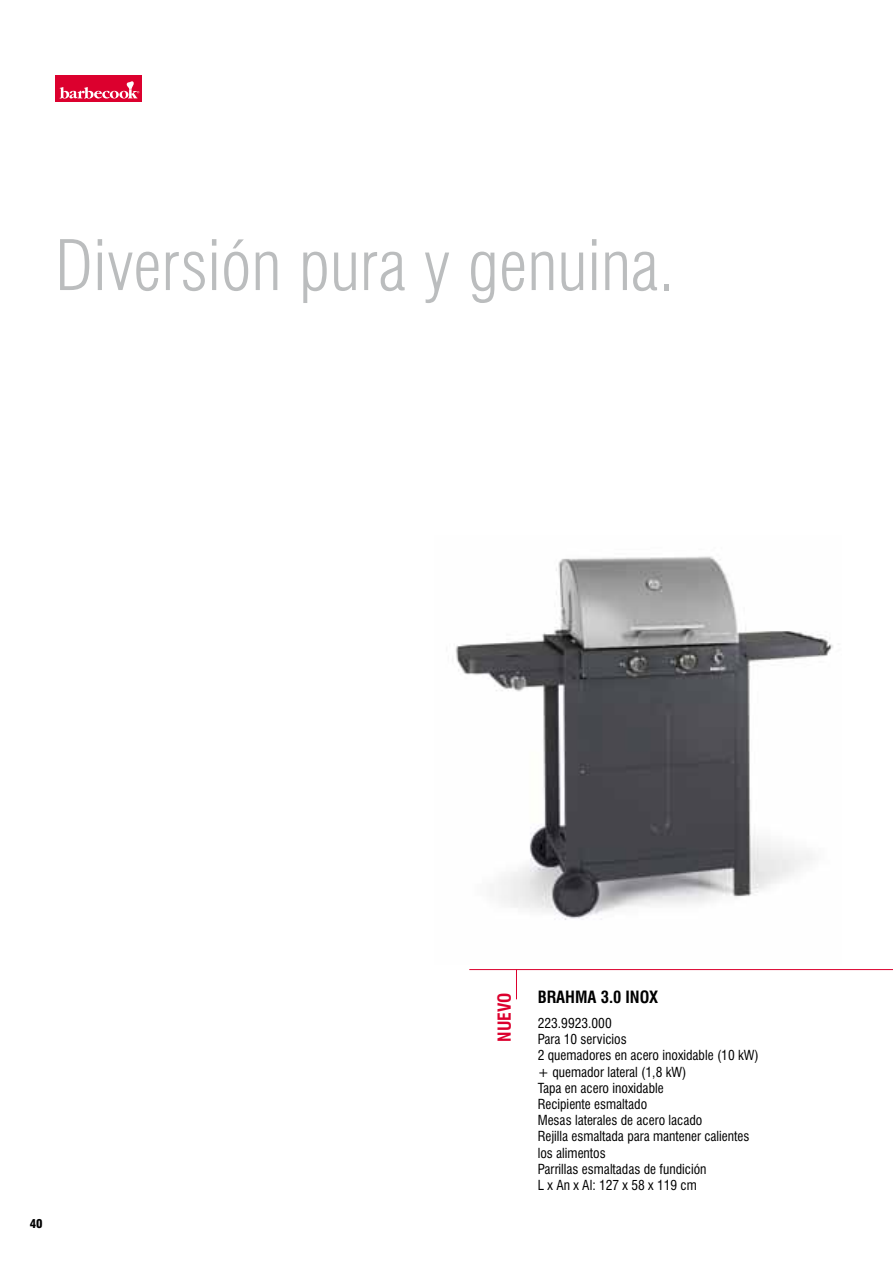
<style>
.page{position:relative;width:893px;height:1263px;background:#fff}
.page>*{position:absolute;margin:0;border:0;box-sizing:border-box;transform-origin:0 0}
.t1{font:300 condensed 68.25px "Swiss 721 BT";color:#bbbdbe}
.t2{font:700 condensed 17.4px "Swiss 721 BT";color:#dc002e}
.t3{font:700 condensed 16.5px "Swiss 721 BT";color:#000}
.t4{font:condensed 13.5px/16.2px "Swiss 721 BT";color:#000}
.t5{font:900 condensed 12px "Swiss 721 BT";color:#000}
</style>
<div class="page">
<img style="left:455px;top:556px;width:378px;height:364px">
<div style="left:55px;top:76px;width:87px;height:26px;background:#dc002e"></div>
<svg style="left:59px;top:81px;width:80px;height:18px"></svg>
<hr style="left:469px;top:969px;width:423px;height:1px;background:#dc002e">
<hr style="left:516px;top:969px;width:1px;height:30px;background:#dc002e">
<h1 class="t1" style="left:55px;top:224px;width:621px">Diversión pura y genuina.</h1>
<p class="t5" style="left:30px;top:1216px;width:14px">40</p>
<p class="t2" style="left:494px;top:1042px;width:51px;rotate:-90deg">NUEVO</p>
<p class="t3" style="left:538px;top:987px;width:122px">BRAHMA 3.0 INOX</p>
<p class="t4" style="left:538px;top:1015px;width:223px">223.9923.000<br>Para 10 servicios<br>2 quemadores en acero inoxidable (10 kW) + quemador lateral (1,8 kW)<br>Tapa en acero inoxidable<br>Recipiente esmaltado<br>Mesas laterales de acero lacado<br>Rejilla esmaltada para mantener calientes los alimentos<br>Parrillas esmaltadas de fundición<br>L x An x Al: 127 x 58 x 119 cm</p>
</div>
